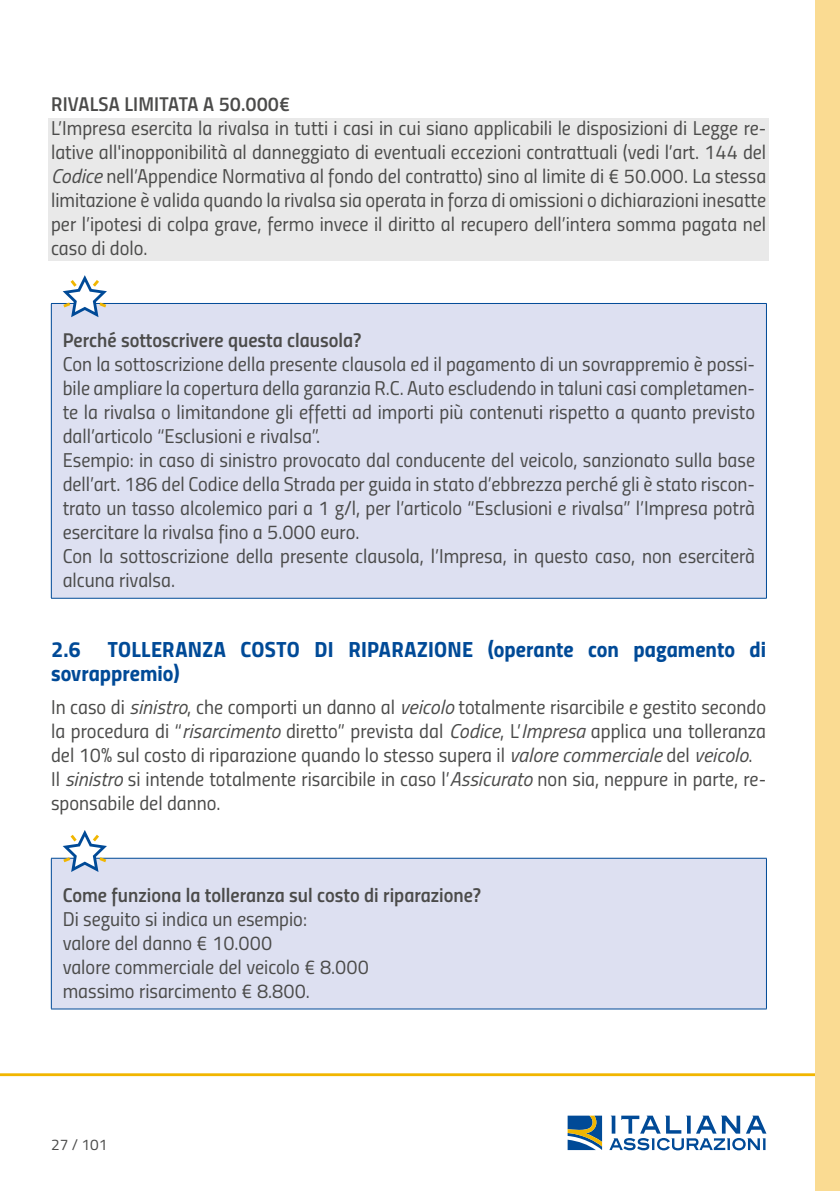
<style>
.page{position:relative;width:840px;height:1191px;background:#fff}
.page>*{position:absolute;margin:0;border:0;box-sizing:border-box;transform-origin:0 0}
.t1{font:22px/24px "Titillium Bold Upright";letter-spacing:.005em;color:#004a97}
.t2{font:20px/24px "Titillium Regular Upright";color:#4b4b4a}
.t3{font:20px "Titillium Semibold Upright";color:#4b4b4a}
.t4{font:15.4px "Titillium";color:#4b4b4a}
.s1{font-family:"Titillium";font-style:italic}
</style>
<div class="page">
<hr style="left:0;top:1073px;width:839px;height:3px;background:#f1b600">
<svg style="left:601px;top:1115px;width:2px;height:35px"></svg>
<svg style="left:567px;top:1115px;width:34px;height:35px"></svg>
<svg style="left:609px;top:1115px;width:157px;height:35px"></svg>
<div style="left:814px;top:0;width:25px;height:1191px;background:#fadb92"></div>
<div style="left:48px;top:119px;width:720px;height:142px;background:#e9e9e9"></div>
<div style="left:51px;top:303px;width:715px;height:295px;background:#dde0f1"></div>
<hr style="left:51px;top:304px;width:1px;height:294px;background:#004a97">
<hr style="left:765px;top:304px;width:1px;height:294px;background:#004a97">
<hr style="left:51px;top:598px;width:715px;height:1px;background:#004a97">
<hr style="left:51px;top:303px;width:715px;height:1px;background:#004a97">
<svg style="left:63px;top:275px;width:44px;height:42px"></svg>
<div style="left:51px;top:858px;width:715px;height:151px;background:#dde0f1"></div>
<hr style="left:51px;top:858px;width:1px;height:150px;background:#004a97">
<hr style="left:765px;top:858px;width:1px;height:150px;background:#004a97">
<hr style="left:51px;top:1008px;width:715px;height:1px;background:#004a97">
<hr style="left:51px;top:858px;width:715px;height:1px;background:#004a97">
<svg style="left:63px;top:830px;width:44px;height:42px"></svg>
<p class="t3" style="left:51px;top:89px;width:240px">RIVALSA LIMITATA A 50.000€</p>
<p class="t2" style="left:51px;top:115px;width:716px;text-align:justify">L’Impresa esercita la rivalsa in tutti i casi in cui siano applicabili le disposizioni di Legge re&shy;lative all'inopponibilità al danneggiato di eventuali eccezioni contrattuali (vedi l’art. 144 del <span class="s1">Codice</span> nell’Appendice Normativa al fondo del contratto) sino al limite di € 50.000. La stessa limitazione è valida quando la rivalsa sia operata in forza di omissioni o dichiarazioni inesatte per l’ipotesi di colpa grave, fermo invece il diritto al recupero dell’intera somma pagata nel caso di dolo.</p>
<p class="t3" style="left:63px;top:324px;width:300px">Perché sottoscrivere questa clausola?</p>
<p class="t2" style="left:63px;top:351px;width:693px">Con la sottoscrizione della presente clausola ed il pagamento di un sovrappremio è possi&shy;bile ampliare la copertura della garanzia R.C. Auto escludendo in taluni casi completamen&shy;te la rivalsa o limitandone gli effetti ad importi più contenuti rispetto a quanto previsto dall’articolo “Esclusioni e rivalsa”.<br>Esempio: in caso di sinistro provocato dal conducente del veicolo, sanzionato sulla base dell’art. 186 del Codice della Strada per guida in stato d’ebbrezza perché gli è stato riscon&shy;trato un tasso alcolemico pari a 1 g/l, per l’articolo “Esclusioni e rivalsa” l’Impresa potrà esercitare la rivalsa fino a 5.000 euro.<br>Con la sottoscrizione della presente clausola, l’Impresa, in questo caso, non eserciterà alcuna rivalsa.</p>
<p class="t1" style="left:51px;top:635px;width:716px">2.6 TOLLERANZA COSTO DI RIPARAZIONE (operante con pagamento di sovrappremio)</p>
<p class="t2" style="left:51px;top:694px;width:716px">In caso di <span class="s1">sinistro</span>, che comporti un danno al <span class="s1">veicolo</span> totalmente risarcibile e gestito secondo la procedura di “<span class="s1">risarcimento</span> diretto” prevista dal <span class="s1">Codice</span>, L’<span class="s1">Impresa</span> applica una tolleranza del 10% sul costo di riparazione quando lo stesso supera il <span class="s1">valore commerciale</span> del <span class="s1">veicolo</span>.<br>Il <span class="s1">sinistro</span> si intende totalmente risarcibile in caso l’<span class="s1">Assicurato</span> non sia, neppure in parte, re&shy;sponsabile del danno.</p>
<p class="t3" style="left:63px;top:879px;width:419px">Come funziona la tolleranza sul costo di riparazione?</p>
<p class="t2" style="left:63px;top:905px;width:307px">Di seguito si indica un esempio:<br>valore del danno € 10.000<br>valore commerciale del veicolo € 8.000 massimo risarcimento € 8.800.</p>
<p class="t4" style="left:51px;top:1133px;width:58px">27 / 101</p>
</div>
